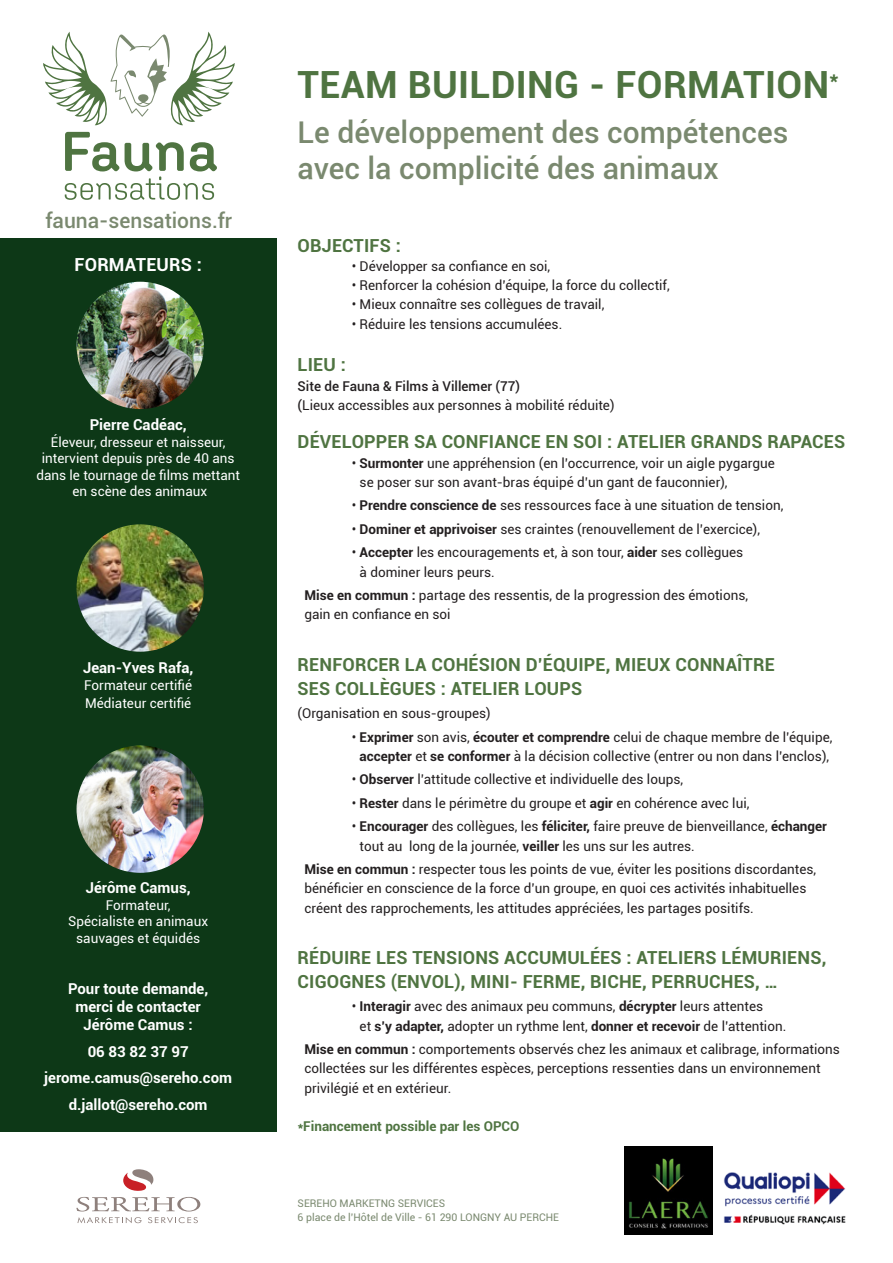
<style>
.page{position:relative;width:893px;height:1263px;background:#fff}
.page>*{position:absolute;margin:0;border:0;box-sizing:border-box;transform-origin:0 0}
.t1{font:700 37.5px "Roboto";letter-spacing:.01em;color:#4f7441}
.t2{font:500 30px/36px "Roboto";color:#7a896f}
.t3{font:500 21px "Roboto";color:#7a896f}
.t4{font:700 18px/23.7px "Roboto";letter-spacing:.01em;color:#4f7441}
.t5{font:700 18px "Roboto";letter-spacing:.01em;color:#fff}
.t6{font:700 15px/18px "Roboto";color:#fff;text-align:center}
.t7{font:13.5px/19.2px "Roboto";color:#231f20}
.t8{font:13.5px/16.5px "Roboto";color:#fff;text-align:center}
.t9{font:700 13.5px "Roboto";color:#4f7441}
.t10{font:10.5px/13.5px "Roboto";color:#7a896f}
.s1{font-weight:500}
.s2{font-weight:700}
</style>
<div class="page">
<div style="left:0;top:238px;width:276px;height:893px;background:#0d3817"></div>
<svg style="left:76px;top:1197px;width:124px;height:14px"></svg>
<svg style="left:123px;top:1169px;width:31px;height:22px"></svg>
<svg style="left:77px;top:1217px;width:65px;height:6px"></svg>
<svg style="left:148px;top:1217px;width:50px;height:6px"></svg>
<img style="left:624px;top:1146px;width:89px;height:89px">
<img style="left:723px;top:1172px;width:123px;height:53px">
<svg style="left:65px;top:132px;width:152px;height:68px"></svg>
<svg style="left:43px;top:32px;width:191px;height:93px"></svg>
<img style="left:77px;top:282px;width:127px;height:127px;border-radius:64px">
<img style="left:77px;top:524px;width:127px;height:128px;border-radius:64px">
<img style="left:77px;top:745px;width:127px;height:128px;border-radius:63px">
<h3 class="t3" style="left:46px;top:206px;width:188px">fauna-sensations.fr</h3>
<h3 class="t5" style="left:75px;top:252px;width:129px">FORMATEURS :</h3>
<p class="t6" style="left:90px;top:415px;width:98px">Pierre Cadéac,</p>
<p class="t8" style="left:36px;top:433px;width:205px">Éleveur, dresseur et naisseur, intervient depuis près de 40 ans dans le tournage de films mettant en scène des animaux</p>
<p class="t6" style="left:83px;top:658px;width:112px">Jean-Yves Rafa,</p>
<p class="t8" style="left:84px;top:675px;width:109px;line-height:18px;text-align:left">Formateur certifié<br>Médiateur certifié</p>
<p class="t6" style="left:86px;top:878px;width:106px">Jérôme Camus,</p>
<p class="t8" style="left:68px;top:896px;width:141px">Formateur,<br>Spécialiste en animaux sauvages et équidés</p>
<p class="t6" style="left:68px;top:979px;width:142px">Pour toute demande, merci de contacter<br>Jérôme Camus :</p>
<p class="t6" style="left:44px;top:1038px;width:189px;line-height:26.5px">06 83 82 37 97 jerome.camus@sereho.com d.jallot@sereho.com</p>
<h1 class="t1" style="left:298px;top:58px;width:542px">TEAM BUILDING - FORMATION<sup>*</sup></h1>
<h2 class="t2" style="left:298px;top:113px;width:492px">Le développement des compétences avec la complicité des animaux</h2>
<h3 class="t4" style="left:298px;top:233px;width:105px">OBJECTIFS :</h3>
<p class="t7" style="left:352px;top:256px;width:200px">• Développer sa confiance en soi,</p>
<p class="t7" style="left:352px;top:275px;width:320px">• Renforcer la cohésion d’équipe, la force du collectif,</p>
<p class="t7" style="left:352px;top:294px;width:254px">• Mieux connaître ses collègues de travail,</p>
<p class="t7" style="left:352px;top:314px;width:212px">• Réduire les tensions accumulées.</p>
<h3 class="t4" style="left:298px;top:352px;width:50px">LIEU :</h3>
<p class="t7" style="left:298px;top:376px;width:318px"><span class="s1">Site de Fauna &amp; Films à Villemer (77)<br>(</span>Lieux accessibles aux personnes à mobilité réduite)</p>
<h3 class="t4" style="left:298px;top:429px;width:549px">DÉVELOPPER SA CONFIANCE EN SOI : ATELIER GRANDS RAPACES</h3>
<p class="t7" style="left:360px;top:453px;width:417px;text-indent:-8px">• <span class="s2">Surmonter</span> une appréhension (en l’occurrence, voir un aigle pygargue se poser sur son avant-bras équipé d’un gant de fauconnier),</p>
<p class="t7" style="left:352px;top:495px;width:433px">• <span class="s2">Prendre conscience de</span> ses ressources face à une situation de tension,</p>
<p class="t7" style="left:352px;top:519px;width:410px">• <span class="s2">Dominer et apprivoiser</span> ses craintes (renouvellement de l’exercice),</p>
<p class="t7" style="left:360px;top:542px;width:385px;text-indent:-8px">• <span class="s2">Accepter</span> les encouragements et, à son tour, <span class="s2">aider</span> ses collègues à dominer leurs peurs.</p>
<p class="t7" style="left:304px;top:585px;width:445px"><span class="s2">Mise en commun :</span> partage des ressentis, de la progression des émotions, gain en confiance en soi</p>
<h3 class="t4" style="left:298px;top:652px;width:478px">RENFORCER LA COHÉSION D’ÉQUIPE, MIEUX CONNAÎTRE<br>SES COLLÈGUES : ATELIER LOUPS</h3>
<p class="t7" style="left:298px;top:703px;width:195px">(Organisation en sous-groupes)</p>
<p class="t7" style="left:352px;top:727px;width:482px;text-align:center">• <span class="s2">Exprimer</span> son avis, <span class="s2">écouter et comprendre</span> celui de chaque membre de l’équipe, <span class="s2">accepter</span> et <span class="s2">se conformer</span> à la décision collective (entrer ou non dans l’enclos),</p>
<p class="t7" style="left:352px;top:769px;width:333px">• <span class="s2">Observer</span> l’attitude collective et individuelle des loups,</p>
<p class="t7" style="left:352px;top:793px;width:399px">• <span class="s2">Rester</span> dans le périmètre du groupe et <span class="s2">agir</span> en cohérence avec lui,</p>
<p class="t7" style="left:360px;top:816px;width:469px;text-indent:-8px">• <span class="s2">Encourager</span> des collègues, les <span class="s2">féliciter,</span> faire preuve de bienveillance, <span class="s2">échanger </span>tout au long de la journée, <span class="s2">veiller</span> les uns sur les autres.</p>
<p class="t7" style="left:304px;top:859px;width:513px"><span class="s2">Mise en commun :</span> respecter tous les points de vue, éviter les positions discordantes, bénéficier en conscience de la force d’un groupe, en quoi ces activités inhabituelles créent des rapprochements, les attitudes appréciées, les partages positifs.</p>
<h3 class="t4" style="left:298px;top:945px;width:530px">RÉDUIRE LES TENSIONS ACCUMULÉES : ATELIERS LÉMURIENS,<br>CIGOGNES (ENVOL), MINI- FERME, BICHE, PERRUCHES, …</h3>
<p class="t7" style="left:360px;top:996px;width:428px;text-indent:-8px">• <span class="s2">Interagir</span> avec des animaux peu communs, <span class="s2">décrypter</span> leurs attentes<br>et <span class="s2">s’y adapter,</span> adopter un rythme lent, <span class="s2">donner et recevoir</span> de l’attention.</p>
<p class="t7" style="left:304px;top:1039px;width:537px"><span class="s2">Mise en commun :</span> comportements observés chez les animaux et calibrage, informations collectées sur les différentes espèces, perceptions ressenties dans un environnement privilégié et en extérieur.</p>
<p class="t9" style="left:298px;top:1117px;width:223px">*Financement possible par les OPCO</p>
<p class="t10" style="left:298px;top:1196px;width:263px">SEREHO MARKETNG SERVICES<br>6 place de l’Hôtel de Ville - 61 290 LONGNY AU PERCHE</p>
</div>
